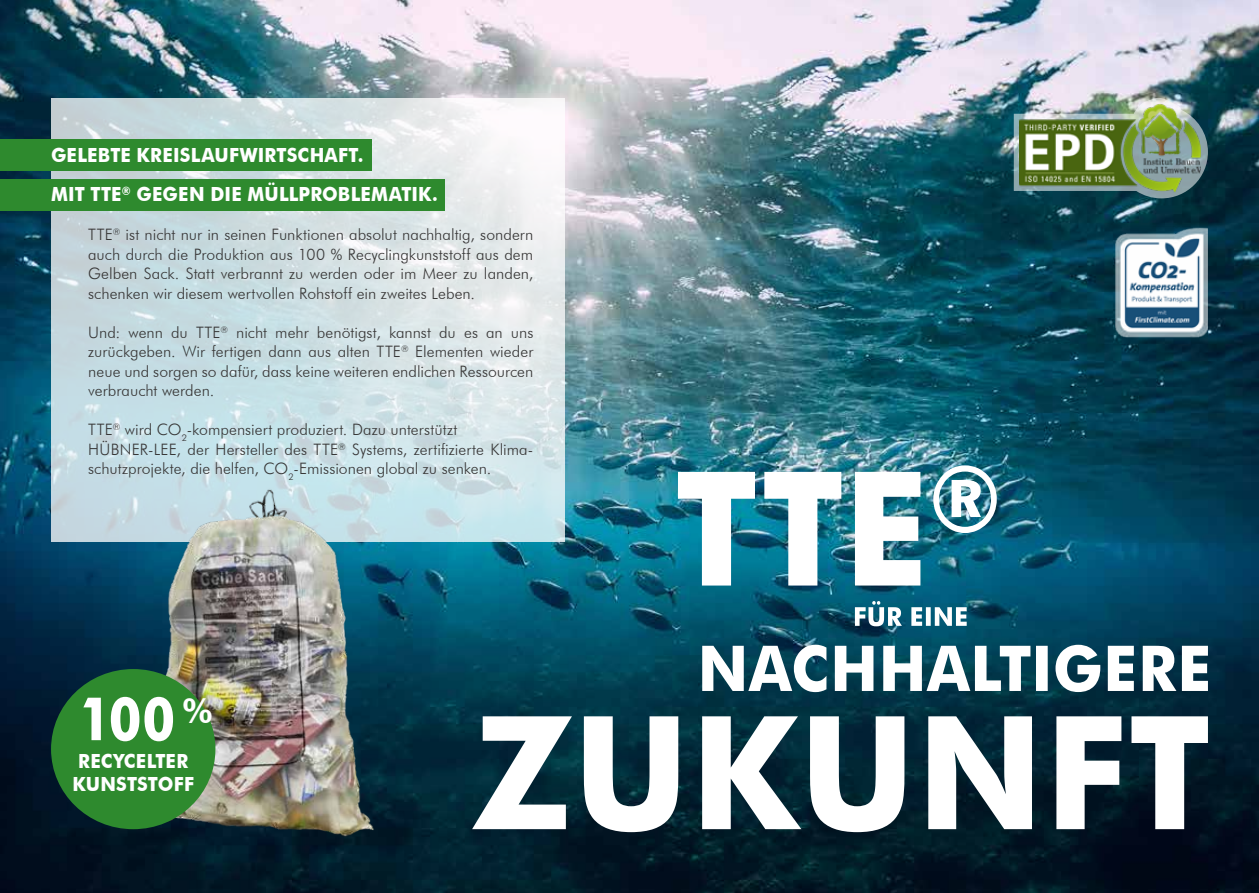
<style>
.page{position:relative;width:1259px;height:893px;background:#fff}
.page>*{position:absolute;margin:0;border:0;box-sizing:border-box;transform-origin:0 0}
.t1{font:700 60px "Futura BT";color:#fff;scale:.88 1}
.t2{font:700 19.5px/23.4px "Futura BT";letter-spacing:.01em;color:#fff;text-align:center;scale:.94 1}
.t3{font:300 15.75px/19.5px "Futura BT";letter-spacing:.005em;color:#373636;text-align:justify}
</style>
<div class="page">
<img style="left:0;top:0;width:1259px;height:893px">
<svg style="left:51px;top:98px;width:513px;height:444px;background:#d2e1e5"></svg>
<img style="left:99px;top:451px;width:323px;height:434px">
<div style="left:0;top:139px;width:372px;height:31px;background:#2e8a2e"></div>
<div style="left:0;top:179px;width:444px;height:32px;background:#2e8a2e"></div>
<div style="left:51px;top:669px;width:164px;height:160px;background:#2e8a2e;border-radius:50%"></div>
<svg style="left:678px;top:465px;width:318px;height:120px"></svg>
<svg style="left:855px;top:601px;width:111px;height:25px"></svg>
<svg style="left:702px;top:645px;width:506px;height:47px"></svg>
<svg style="left:472px;top:716px;width:736px;height:116px"></svg>
<img style="left:1013px;top:96px;width:195px;height:102px">
<img style="left:1019px;top:102px;width:181px;height:91px">
<img style="left:1114px;top:227px;width:94px;height:112px">
<p class="t2" style="left:51px;top:143px;width:334px">GELEBTE KREISLAUFWIRTSCHAFT.</p>
<p class="t2" style="left:51px;top:183px;width:413px">MIT TTE<sup>®</sup> GEGEN DIE MÜLLPROBLEMATIK.</p>
<p class="t3" style="left:88px;top:225px;width:447px">TTE<sup>®</sup> ist nicht nur in seinen Funktionen absolut nachhaltig, sondern auch durch die Produktion aus 100 % Recyclingkunststoff aus dem Gelben Sack. Statt verbrannt zu werden oder im Meer zu landen, schenken wir diesem wertvollen Rohstoff ein zweites Leben.</p>
<p class="t3" style="left:88px;top:322px;width:447px">Und: wenn du TTE<sup>®</sup> nicht mehr benötigst, kannst du es an uns zurückgeben. Wir fertigen dann aus alten TTE<sup>®</sup> Elementen wieder neue und sorgen so dafür, dass keine weiteren endlichen Ressourcen verbraucht werden.</p>
<p class="t3" style="left:88px;top:420px;width:447px;text-align:left">TTE<sup>®</sup> wird CO<sub>2</sub>-kompensiert produziert. Dazu unterstützt<br>HÜBNER-LEE, der Hersteller des TTE<sup>®</sup> Systems, zertifizierte Klima&shy;schutzprojekte, die helfen, CO<sub>2</sub>-Emissionen global zu senken.</p>
<h1 class="t1" style="left:79px;top:682px;width:153px">100 <sup>%</sup></h1>
<p class="t2" style="left:72px;top:749px;width:131px">RECYCELTER<br>KUNSTSTOFF</p>
</div>
